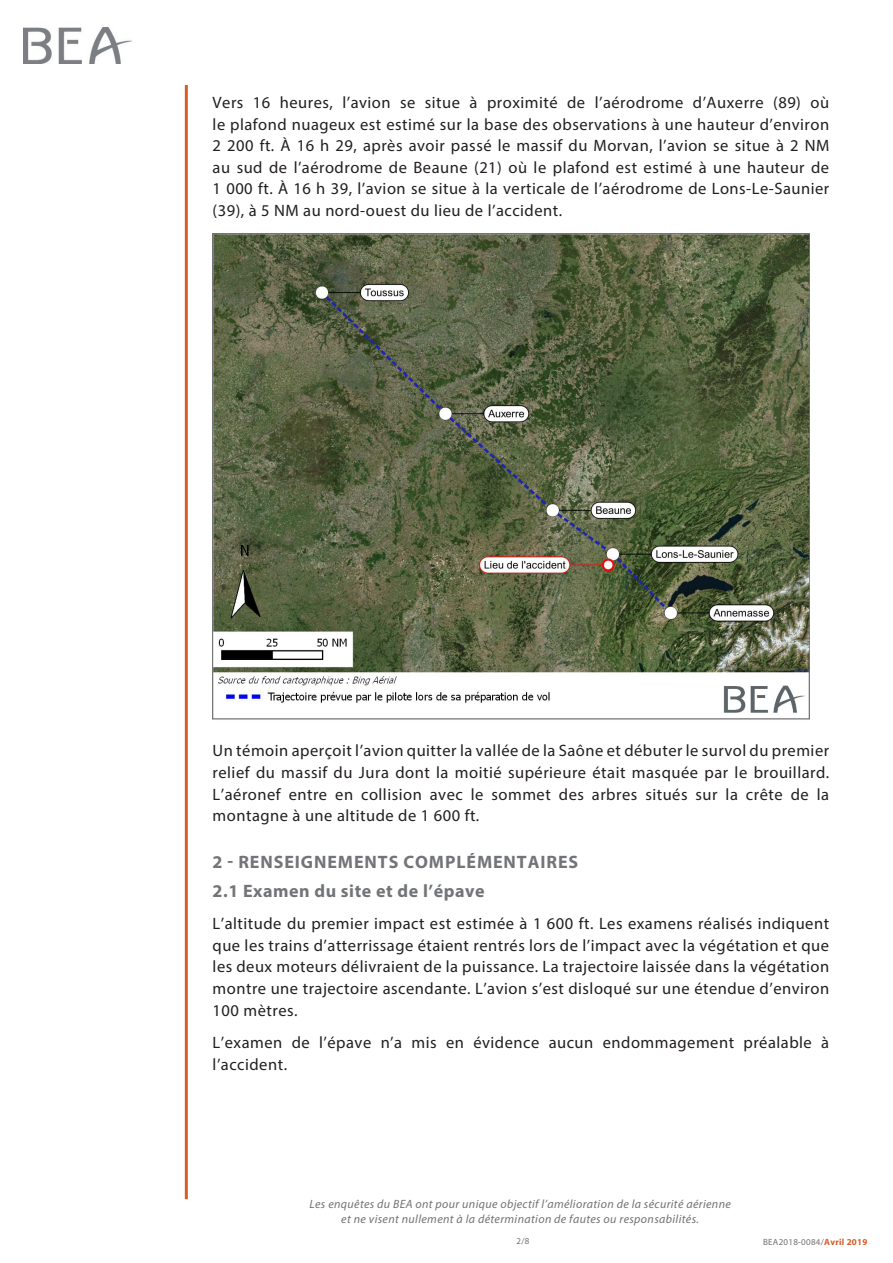
<style>
.page{position:relative;width:893px;height:1263px;background:#fff}
.page>*{position:absolute;margin:0;border:0;box-sizing:border-box;transform-origin:0 0}
.Titre_1{font:700 18px "Myriad Pro";letter-spacing:.05em;color:#727477}
.Titre_2{font:700 18px "Myriad Pro";letter-spacing:.03em;color:#727477}
.t1{font:16.5px/21.6px "Myriad Pro";letter-spacing:.03em;color:#231f20;text-align:justify}
.t2{font:italic 12px/14.4px "Myriad Pro";letter-spacing:.03em;color:#717275;text-align:center}
.t3{font:9px "Myriad Pro";letter-spacing:.03em;color:#717275}
.s1{font-weight:700;color:#d75c28}
</style>
<div class="page">
<hr style="left:185px;top:85px;width:3px;height:1114px;background:#d75c28">
<img style="left:23px;top:28px;width:109px;height:36px">
<img style="left:213px;top:233px;width:597px;height:487px">
<p class="t1" style="left:213px;top:91px;width:618px">Vers 16 heures, l’avion se situe à proximité de l’aérodrome d’Auxerre (89) où le plafond nuageux est estimé sur la base des observations à une hauteur d’environ 2 200 ft. À 16 h 29, après avoir passé le massif du Morvan, l’avion se situe à 2 NM au sud de l’aérodrome de Beaune (21) où le plafond est estimé à une hauteur de 1 000 ft. À 16 h 39, l’avion se situe à la verticale de l’aérodrome de Lons-Le-Saunier (39), à 5 NM au nord-ouest du lieu de l’accident.</p>
<p class="t1" style="left:213px;top:740px;width:618px">Un témoin aperçoit l’avion quitter la vallée de la Saône et débuter le survol du premier relief du massif du Jura dont la moitié supérieure était masquée par le brouillard.<br>L’aéronef entre en collision avec le sommet des arbres situés sur la crête de la montagne à une altitude de 1 600 ft.</p>
<p class="Titre_1" style="left:213px;top:850px;width:367px">2 - RENSEIGNEMENTS COMPLÉMENTAIRES</p>
<p class="Titre_2" style="left:213px;top:879px;width:274px">2.1 Examen du site et de l’épave</p>
<p class="t1" style="left:213px;top:913px;width:618px">L’altitude du premier impact est estimée à 1 600 ft. Les examens réalisés indiquent que les trains d’atterrissage étaient rentrés lors de l’impact avec la végétation et que les deux moteurs délivraient de la puissance. La trajectoire laissée dans la végétation montre une trajectoire ascendante. L’avion s’est disloqué sur une étendue d’environ 100 mètres.</p>
<p class="t1" style="left:213px;top:1031px;width:618px">L’examen de l’épave n’a mis en évidence aucun endommagement préalable à l’accident.</p>
<p class="t2" style="left:309px;top:1197px;width:423px">Les enquêtes du BEA ont pour unique objectif l’amélioration de la sécurité aérienne et ne visent nullement à la détermination de fautes ou responsabilités.</p>
<p class="t3" style="left:517px;top:1236px;width:14px">2/8</p>
<p class="t3" style="left:763px;top:1236px;width:106px">BEA2018-0084/<span class="s1">Avril 2019</span></p>
</div>
